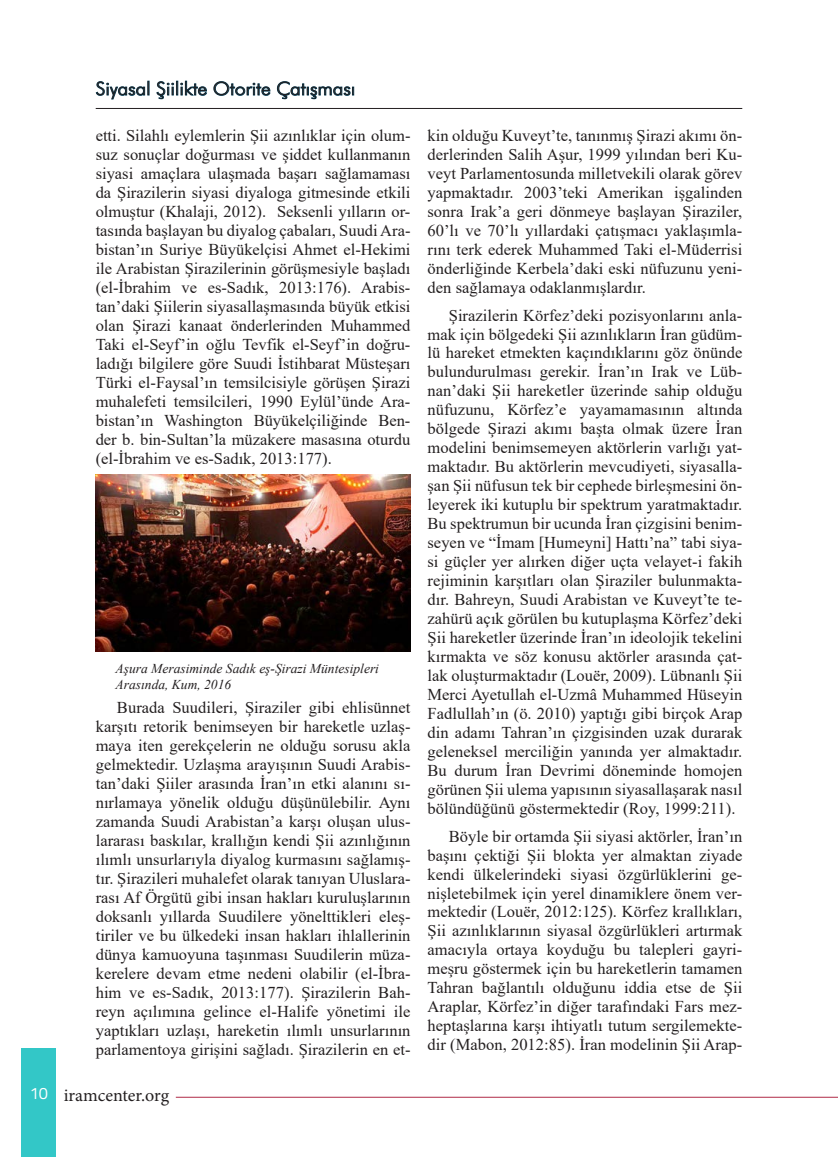
<style>
.page{position:relative;width:838px;height:1157px;background:#fff}
.page>*{position:absolute;margin:0;border:0;box-sizing:border-box;transform-origin:0 0}
.t1{font:300 18.3px "Futura BT";color:#231f20;scale:1.06 1}
.t2{font:18px "Minion Pro";letter-spacing:-.005em;color:#231f20}
.t3{font:16.5px/18.9px "Times New Roman";letter-spacing:.005em;color:#231f20;text-align:justify}
.t4{font:italic 13.5px/16.2px "Times New Roman";color:#231f20}
.s1{font-family:"Titillium";font-size:16.5px;color:#fff}
</style>
<div class="page">
<div style="left:21px;top:1047px;width:34px;height:110px;background:#33c7c7"></div>
<hr style="left:176px;top:1097px;width:662px;height:1px;background:#b02b46">
<hr style="left:96px;top:108px;width:646px;height:1px;background:#231f20">
<svg style="left:96px;top:81px;width:53px;height:18px"></svg>
<svg style="left:157px;top:81px;width:50px;height:18px"></svg>
<svg style="left:214px;top:81px;width:56px;height:15px"></svg>
<svg style="left:277px;top:81px;width:77px;height:18px"></svg>
<img style="left:96px;top:475px;width:314px;height:177px">
<p class="t1" style="left:96px;top:77px;width:246px">Siyasal Şiilikte Otorite Çatışması</p>
<p class="t3" style="left:96px;top:126px;width:316px">etti. Silahlı eylemlerin Şii azınlıklar için olum&shy;suz sonuçlar doğurması ve şiddet kullanmanın siyasi amaçlara ulaşmada başarı sağlamaması da Şirazilerin siyasi diyaloga gitmesinde etkili olmuştur (Khalaji, 2012). Seksenli yılların or&shy;tasında başlayan bu diyalog çabaları, Suudi Ara&shy;bistan’ın Suriye Büyükelçisi Ahmet el-Hekimi ile Arabistan Şirazilerinin görüşmesiyle başladı (el-İbrahim ve es-Sadık, 2013:176). Arabis&shy;tan’daki Şiilerin siyasallaşmasında büyük etkisi olan Şirazi kanaat önderlerinden Muhammed Taki el-Seyf’in oğlu Tevfik el-Seyf’in doğru&shy;ladığı bilgilere göre Suudi İstihbarat Müsteşarı Türki el-Faysal’ın temsilcisiyle görüşen Şirazi muhalefeti temsilcileri, 1990 Eylül’ünde Ara&shy;bistan’ın Washington Büyükelçiliğinde Ben&shy;der b. bin-Sultan’la müzakere masasına oturdu (el-İbrahim ve es-Sadık, 2013:177).</p>
<p class="t4" style="left:116px;top:659px;width:265px">Aşura Merasiminde Sadık eş-Şirazi Müntesipleri<br>Arasında, Kum, 2016</p>
<p class="t3" style="left:96px;top:698px;width:316px;text-indent:21px">Burada Suudileri, Şiraziler gibi ehlisünnet karşıtı retorik benimseyen bir hareketle uzlaş&shy;maya iten gerekçelerin ne olduğu sorusu akla gelmektedir. Uzlaşma arayışının Suudi Arabis&shy;tan’daki Şiiler arasında İran’ın etki alanını sı&shy;nırlamaya yönelik olduğu düşünülebilir. Aynı zamanda Suudi Arabistan’a karşı oluşan ulus&shy;lararası baskılar, krallığın kendi Şii azınlığının ılımlı unsurlarıyla diyalog kurmasını sağlamış&shy;tır. Şirazileri muhalefet olarak tanıyan Uluslara&shy;rası Af Örgütü gibi insan hakları kuruluşlarının doksanlı yıllarda Suudilere yönelttikleri eleş&shy;tiriler ve bu ülkedeki insan hakları ihlallerinin dünya kamuoyuna taşınması Suudilerin müza&shy;kerelere devam etme nedeni olabilir (el-İbra&shy;him ve es-Sadık, 2013:177). Şirazilerin Bah&shy;reyn açılımına gelince el-Halife yönetimi ile yaptıkları uzlaşı, hareketin ılımlı unsurlarının parlamentoya girişini sağladı. Şirazilerin en et-</p>
<p class="t2" style="left:30px;top:1083px;width:141px"><span class="s1">10</span> iramcenter.org</p>
<p class="t3" style="left:427px;top:126px;width:316px">kin olduğu Kuveyt’te, tanınmış Şirazi akımı ön&shy;derlerinden Salih Aşur, 1999 yılından beri Ku&shy;veyt Parlamentosunda milletvekili olarak görev yapmaktadır. 2003’teki Amerikan işgalinden sonra Irak’a geri dönmeye başlayan Şiraziler, 60’lı ve 70’lı yıllardaki çatışmacı yaklaşımla&shy;rını terk ederek Muhammed Taki el-Müderrisi önderliğinde Kerbela’daki eski nüfuzunu yeni&shy;den sağlamaya odaklanmışlardır.</p>
<p class="t3" style="left:427px;top:305px;width:316px;text-indent:21px">Şirazilerin Körfez’deki pozisyonlarını anla&shy;mak için bölgedeki Şii azınlıkların İran güdüm&shy;lü hareket etmekten kaçındıklarını göz önünde bulundurulması gerekir. İran’ın Irak ve Lüb&shy;nan’daki Şii hareketler üzerinde sahip olduğu nüfuzunu, Körfez’e yayamamasının altında bölgede Şirazi akımı başta olmak üzere İran modelini benimsemeyen aktörlerin varlığı yat&shy;maktadır. Bu aktörlerin mevcudiyeti, siyasalla&shy;şan Şii nüfusun tek bir cephede birleşmesini ön&shy;leyerek iki kutuplu bir spektrum yaratmaktadır.<br>Bu spektrumun bir ucunda İran çizgisini benim&shy;seyen ve “İmam [Humeyni] Hattı’na” tabi siya&shy;si güçler yer alırken diğer uçta velayet-i fakih rejiminin karşıtları olan Şiraziler bulunmakta&shy;dır. Bahreyn, Suudi Arabistan ve Kuveyt’te te&shy;zahürü açık görülen bu kutuplaşma Körfez’deki Şii hareketler üzerinde İran’ın ideolojik tekelini kırmakta ve söz konusu aktörler arasında çat&shy;lak oluşturmaktadır (Louër, 2009). Lübnanlı Şii Merci Ayetullah el-Uzmâ Muhammed Hüseyin Fadlullah’ın (ö. 2010) yaptığı gibi birçok Arap din adamı Tahran’ın çizgisinden uzak durarak geleneksel merciliğin yanında yer almaktadır.<br>Bu durum İran Devrimi döneminde homojen görünen Şii ulema yapısının siyasallaşarak nasıl bölündüğünü göstermektedir (Roy, 1999:211).</p>
<p class="t3" style="left:427px;top:826px;width:316px;text-indent:21px">Böyle bir ortamda Şii siyasi aktörler, İran’ın başını çektiği Şii blokta yer almaktan ziyade kendi ülkelerindeki siyasi özgürlüklerini ge&shy;nişletebilmek için yerel dinamiklere önem ver&shy;mektedir (Louër, 2012:125). Körfez krallıkları, Şii azınlıklarının siyasal özgürlükleri artırmak amacıyla ortaya koyduğu bu talepleri gayri&shy;meşru göstermek için bu hareketlerin tamamen Tahran bağlantılı olduğunu iddia etse de Şii Araplar, Körfez’in diğer tarafındaki Fars mez&shy;heptaşlarına karşı ihtiyatlı tutum sergilemekte&shy;dir (Mabon, 2012:85). İran modelinin Şii Arap-</p>
</div>
